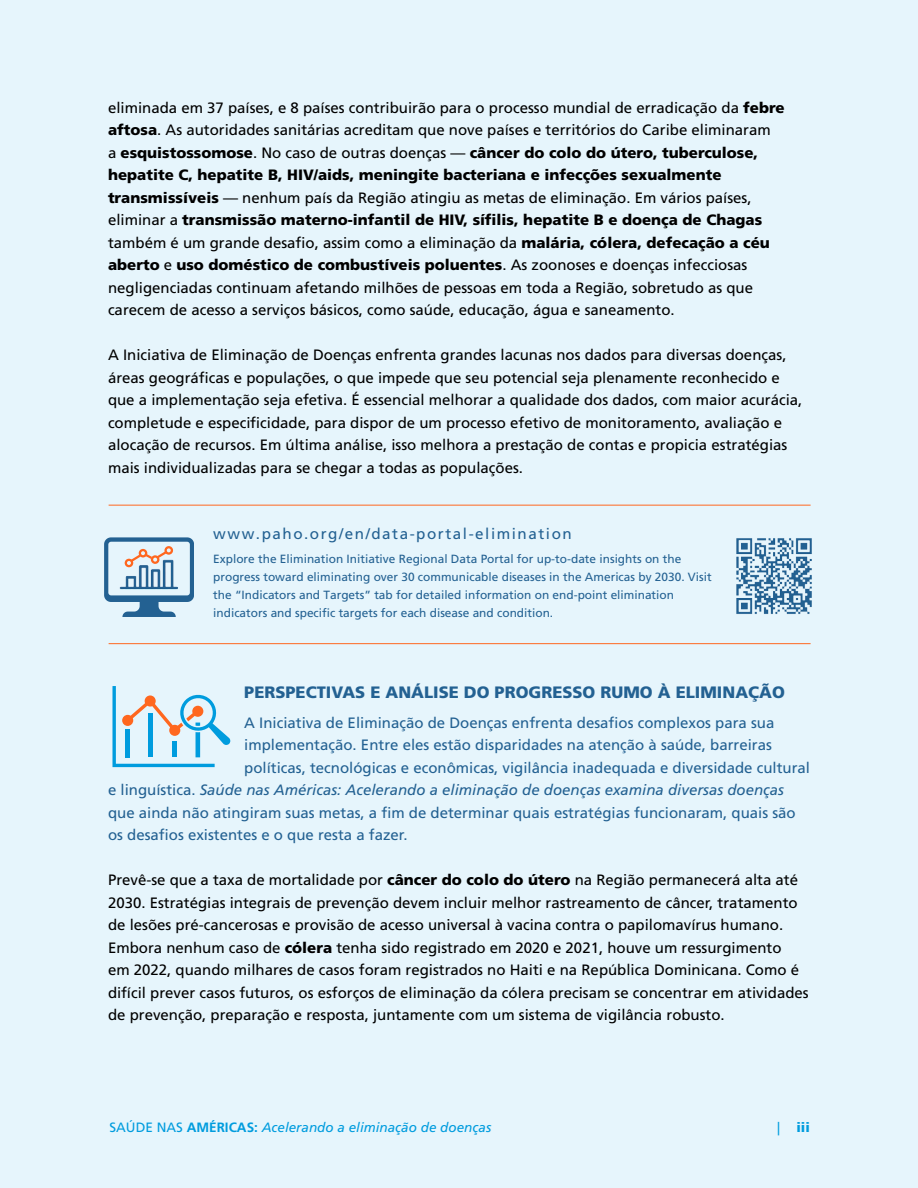
<style>
.page{position:relative;width:918px;height:1188px;background:#e6f5fc}
.page>*{position:absolute;margin:0;border:0;box-sizing:border-box;transform-origin:0 0}
.t1{font:900 16.5px "Frutiger LT Pro";color:#236192}
.t2{font:15.15px "Frutiger LT Pro";letter-spacing:.1em;color:#236192}
.t3{font:15px/22.5px "Frutiger LT Pro";color:#000}
.t4{font:15px "Frutiger LT Pro";color:#236192}
.t5{font:italic 15px "Frutiger LT Pro";color:#236192}
.t6{font:italic 13.5px "Frutiger LT Pro";color:#009cde}
.t7{font:900 13.5px "Frutiger LT Pro";color:#009cde}
.t8{font:11.85px/18.3px "Frutiger LT Pro";color:#236192}
.s1{font-weight:900}
.s2{font-style:normal}
.s3{font-weight:700;font-style:normal}
.s4{font-weight:400}
</style>
<div class="page">
<hr style="left:109px;top:643px;width:702px;height:1px;background:#ff671f">
<hr style="left:109px;top:505px;width:702px;height:1px;background:#ff671f">
<svg style="left:104px;top:537px;width:90px;height:80px"></svg>
<img style="left:736px;top:538px;width:76px;height:76px">
<svg style="left:112px;top:686px;width:119px;height:81px"></svg>
<p class="t3" style="left:108px;top:96px;width:678px">eliminada em 37 países, e 8 países contribuirão para o processo mundial de erradicação da <span class="s1">febre aftosa</span>. As autoridades sanitárias acreditam que nove países e territórios do Caribe eliminaram<br>a <span class="s1">esquistossomose</span>. No caso de outras doenças — <span class="s1">câncer do colo do útero, tuberculose, hepatite C, hepatite B, HIV/aids, meningite bacteriana e infecções sexualmente transmissíveis</span> — nenhum país da Região atingiu as metas de eliminação. Em vários países, eliminar a <span class="s1">transmissão materno-infantil de HIV, sífilis, hepatite B e doença de Chagas </span>também é um grande desafio, assim como a eliminação da <span class="s1">malária, cólera, defecação a céu aberto</span> e <span class="s1">uso doméstico de combustíveis poluentes</span>. As zoonoses e doenças infecciosas negligenciadas continuam afetando milhões de pessoas em toda a Região, sobretudo as que carecem de acesso a serviços básicos, como saúde, educação, água e saneamento.</p>
<p class="t3" style="left:108px;top:344px;width:696px">A Iniciativa de Eliminação de Doenças enfrenta grandes lacunas nos dados para diversas doenças, áreas geográficas e populações, o que impede que seu potencial seja plenamente reconhecido e que a implementação seja efetiva. É essencial melhorar a qualidade dos dados, com maior acurácia, completude e especificidade, para dispor de um processo efetivo de monitoramento, avaliação e alocação de recursos. Em última análise, isso melhora a prestação de contas e propicia estratégias mais individualizadas para se chegar a todas as populações.</p>
<p class="t2" style="left:213px;top:525px;width:360px">www.paho.org/en/data-portal-elimination</p>
<p class="t8" style="left:213px;top:549px;width:500px">Explore the Elimination Initiative Regional Data Portal for up-to-date insights on the progress toward eliminating over 30 communicable diseases in the Americas by 2030. Visit the “Indicators and Targets” tab for detailed information on end-point elimination indicators and specific targets for each disease and condition.</p>
<p class="t1" style="left:244px;top:683px;width:542px">PERSPECTIVAS E ANÁLISE DO PROGRESSO RUMO À ELIMINAÇÃO</p>
<p class="t4" style="left:244px;top:714px;width:532px">A Iniciativa de Eliminação de Doenças enfrenta desafios complexos para sua</p>
<p class="t4" style="left:244px;top:736px;width:529px">implementação. Entre eles estão disparidades na atenção à saúde, barreiras</p>
<p class="t4" style="left:244px;top:759px;width:567px">políticas, tecnológicas e econômicas, vigilância inadequada e diversidade cultural</p>
<p class="t5" style="left:108px;top:781px;width:678px"><span class="s2">e linguística.</span> Saúde nas Américas: Acelerando a eliminação de doenças examina diversas doenças</p>
<p class="t4" style="left:108px;top:804px;width:689px">que ainda não atingiram suas metas, a fim de determinar quais estratégias funcionaram, quais são</p>
<p class="t4" style="left:108px;top:826px;width:301px">os desafios existentes e o que resta a fazer.</p>
<p class="t3" style="left:108px;top:869px;width:702px">Prevê-se que a taxa de mortalidade por <span class="s1">câncer do colo do útero</span> na Região permanecerá alta até 2030. Estratégias integrais de prevenção devem incluir melhor rastreamento de câncer, tratamento de lesões pré-cancerosas e provisão de acesso universal à vacina contra o papilomavírus humano.<br>Embora nenhum caso de <span class="s1">cólera</span> tenha sido registrado em 2020 e 2021, houve um ressurgimento<br>em 2022, quando milhares de casos foram registrados no Haiti e na República Dominicana. Como é difícil prever casos futuros, os esforços de eliminação da cólera precisam se concentrar em atividades de prevenção, preparação e resposta, juntamente com um sistema de vigilância robusto.</p>
<p class="t6" style="left:110px;top:1119px;width:383px"><span class="s2">SAÚDE NAS</span> <span class="s3">AMÉRICAS:</span> Acelerando a eliminação de doenças</p>
<p class="t7" style="left:777px;top:1119px;width:34px"><span class="s4">|</span> iii</p>
</div>
